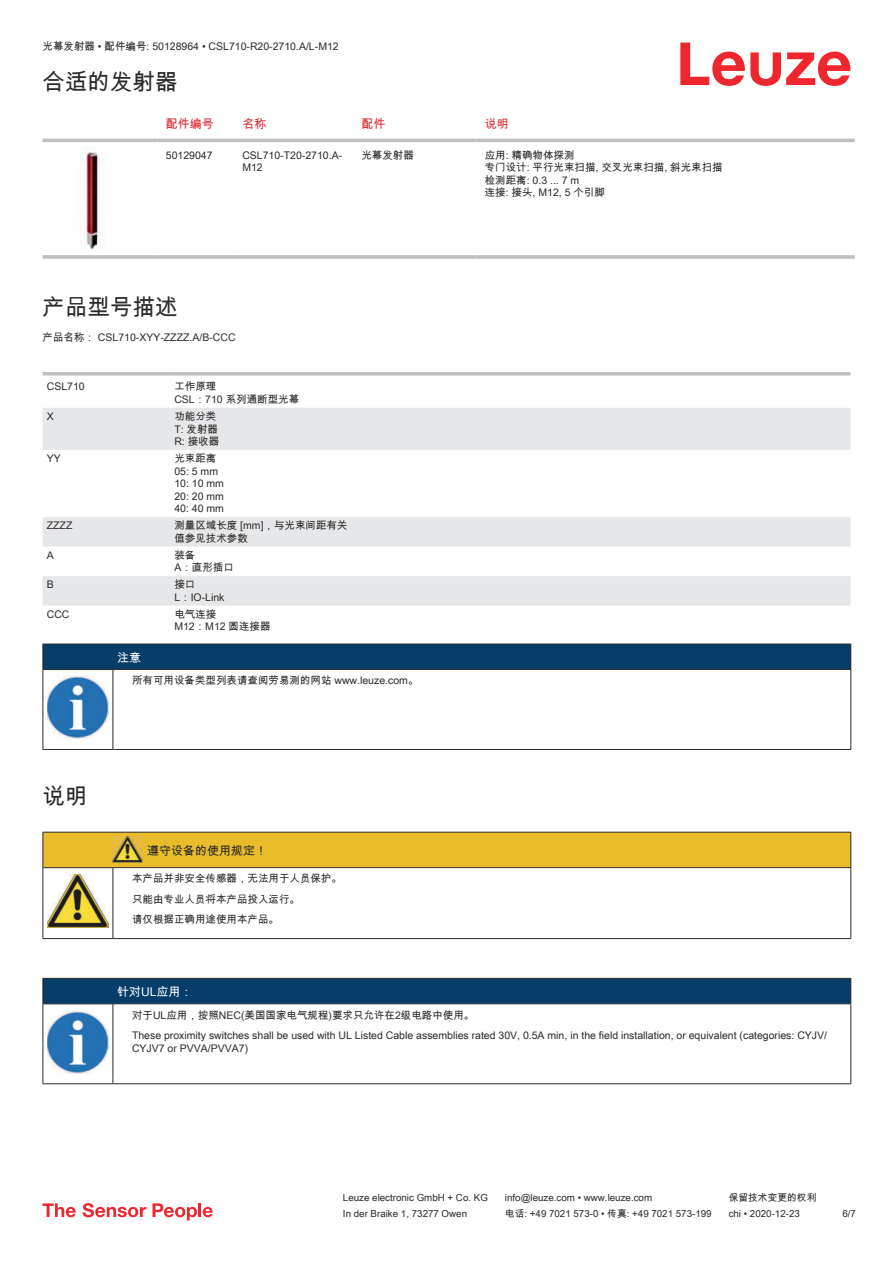
<style>
.page{position:relative;width:893px;height:1263px;background:#fff}
.page>*{position:absolute;margin:0;border:0;box-sizing:border-box;transform-origin:0 0}
.t1{font:22.5px "Arial Unicode MS";color:#2b292a}
.t2{font:12px "Arial Unicode MS";color:#db2a30}
.t3{font:12px "Arial Unicode MS";color:#2b292a}
.t4{font:12px "Arial Unicode MS";color:#fff}
.t5{font:10.5px/12.6px "Arial Unicode MS";color:#2b292a}
.t6{font:9.75px "Arial Unicode MS";color:#2b292a}
</style>
<div class="page">
<svg style="left:680px;top:43px;width:170px;height:43px"></svg>
<svg style="left:43px;top:138px;width:812px;height:1px"></svg>
<hr style="left:43px;top:139px;width:114px;height:3px;background:#bdbfc1">
<hr style="left:157px;top:139px;width:77px;height:3px;background:#bdbfc1">
<hr style="left:234px;top:139px;width:119px;height:3px;background:#bdbfc1">
<hr style="left:353px;top:139px;width:123px;height:3px;background:#bdbfc1">
<hr style="left:476px;top:139px;width:379px;height:3px;background:#bdbfc1">
<svg style="left:43px;top:255px;width:114px;height:4px"></svg>
<hr style="left:157px;top:255px;width:77px;height:4px;background:#c7c8ca">
<hr style="left:234px;top:255px;width:119px;height:4px;background:#bdbfc1">
<svg style="left:353px;top:255px;width:123px;height:4px"></svg>
<hr style="left:476px;top:255px;width:379px;height:4px;background:#c7c8ca">
<img style="left:81px;top:146px;width:24px;height:103px">
<svg style="left:43px;top:408px;width:807px;height:198px;fill:#e9eaec"></svg>
<hr style="left:43px;top:372px;width:127px;height:3px;background:#bdbfc1">
<hr style="left:170px;top:372px;width:680px;height:3px;background:#bdbfc1">
<svg style="left:43px;top:1203px;width:33px;height:14px"></svg>
<svg style="left:83px;top:1203px;width:63px;height:14px"></svg>
<svg style="left:153px;top:1203px;width:44px;height:17px"></svg>
<hr style="left:198px;top:1203px;width:3px;height:14px;background:#ed272d">
<svg style="left:203px;top:1207px;width:10px;height:10px"></svg>
<hr style="left:43px;top:669px;width:70px;height:1px;background:#2b292a">
<div style="left:43px;top:644px;width:808px;height:25px;background:#063d69"></div>
<hr style="left:113px;top:669px;width:738px;height:1px;background:#2b292a">
<hr style="left:43px;top:670px;width:1px;height:75px;background:#2b292a">
<hr style="left:113px;top:670px;width:1px;height:75px;background:#2b292a">
<hr style="left:850px;top:670px;width:1px;height:75px;background:#2b292a">
<hr style="left:43px;top:749px;width:70px;height:1px;background:#2b292a">
<hr style="left:113px;top:749px;width:738px;height:1px;background:#2b292a">
<img style="left:47px;top:676px;width:61px;height:63px">
<hr style="left:43px;top:938px;width:70px;height:1px;background:#2b292a">
<hr style="left:113px;top:938px;width:30px;height:1px;background:#2b292a">
<hr style="left:143px;top:938px;width:708px;height:1px;background:#2b292a">
<svg style="left:43px;top:832px;width:808px;height:106px"></svg>
<hr style="left:43px;top:1004px;width:1px;height:75px;background:#2b292a">
<hr style="left:113px;top:1004px;width:1px;height:75px;background:#2b292a">
<hr style="left:850px;top:1004px;width:1px;height:75px;background:#2b292a">
<hr style="left:43px;top:1083px;width:70px;height:1px;background:#2b292a">
<hr style="left:113px;top:1083px;width:738px;height:1px;background:#2b292a">
<img style="left:47px;top:1058px;width:58px;height:15px">
<svg style="left:43px;top:978px;width:808px;height:80px"></svg>
<p class="t5" style="left:43px;top:40px;width:298px">光幕发射器 • 配件编号: 50128964 • CSL710-R20-2710.A/L-M12</p>
<h1 class="t1" style="left:43px;top:66px;width:136px">合适的发射器</h1>
<p class="t2" style="left:166px;top:115px;width:49px">配件编号</p>
<p class="t2" style="left:242px;top:115px;width:25px">名称</p>
<p class="t2" style="left:361px;top:115px;width:25px">配件</p>
<p class="t2" style="left:485px;top:115px;width:25px">说明</p>
<p class="t5" style="left:166px;top:148px;width:48px">50129047</p>
<p class="t5" style="left:242px;top:148px;width:101px">CSL710-T20-2710.A-<br>M12</p>
<p class="t5" style="left:361px;top:148px;width:54px">光幕发射器</p>
<p class="t5" style="left:485px;top:148px;width:240px">应用: 精确物体探测<br>专门设计: 平行光束扫描, 交叉光束扫描, 斜光束扫描检测距离: 0.3 ... 7 m<br>连接: 接头, M12, 5 个引脚</p>
<h1 class="t1" style="left:43px;top:291px;width:136px">产品型号描述</h1>
<p class="t5" style="left:43px;top:331px;width:195px">产品名称： CSL710-XYY-ZZZZ.A/B-CCC</p>
<p class="t5" style="left:47px;top:380px;width:39px">CSL710</p>
<p class="t5" style="left:174px;top:380px;width:126px">工作原理<br>CSL：710 系列通断型光幕</p>
<p class="t5" style="left:47px;top:410px;width:9px">X</p>
<p class="t5" style="left:174px;top:410px;width:46px">功能分类<br>T: 发射器<br>R: 接收器</p>
<p class="t5" style="left:47px;top:452px;width:16px">YY</p>
<p class="t5" style="left:174px;top:452px;width:51px">光束距离<br>05: 5 mm<br>10: 10 mm<br>20: 20 mm<br>40: 40 mm</p>
<p class="t5" style="left:47px;top:519px;width:27px">ZZZZ</p>
<p class="t5" style="left:174px;top:519px;width:175px">测量区域长度 [mm]，与光束间距有关值参见技术参数</p>
<p class="t5" style="left:47px;top:549px;width:9px">A</p>
<p class="t5" style="left:174px;top:549px;width:61px">装备<br>A：直形插口</p>
<p class="t5" style="left:47px;top:578px;width:9px">B</p>
<p class="t5" style="left:174px;top:578px;width:52px">接口<br>L：IO-Link</p>
<p class="t5" style="left:47px;top:608px;width:24px">CCC</p>
<p class="t5" style="left:174px;top:608px;width:98px">电气连接<br>M12：M12 圆连接器</p>
<p class="t4" style="left:117px;top:649px;width:25px">注意</p>
<p class="t5" style="left:132px;top:674px;width:288px">所有可用设备类型列表请查阅劳易测的网站 www.leuze.com。</p>
<h1 class="t1" style="left:43px;top:780px;width:46px">说明</h1>
<p class="t3" style="left:147px;top:842px;width:121px">遵守设备的使用规定！</p>
<p class="t5" style="left:132px;top:868px;width:211px;line-height:20.2px">本产品并非安全传感器，无法用于人员保护。只能由专业人员将本产品投入运行。<br>请仅根据正确用途使用本产品。</p>
<p class="t4" style="left:117px;top:983px;width:77px">针对UL应用：</p>
<p class="t5" style="left:132px;top:1004px;width:697px;line-height:20.2px">对于UL应用，按照NEC(美国国家电气规程)要求只允许在2级电路中使用。<br>These proximity switches shall be used with UL Listed Cable assemblies rated 30V, 0.5A min, in the field installation, or equivalent (categories: CYJV/</p>
<p class="t5" style="left:132px;top:1041px;width:118px">CYJV7 or PVVA/PVVA7)</p>
<p class="t6" style="left:343px;top:1191px;width:146px">Leuze electronic GmbH + Co. KG</p>
<p class="t6" style="left:505px;top:1191px;width:149px">info@leuze.com • www.leuze.com</p>
<p class="t6" style="left:729px;top:1191px;width:89px">保留技术变更的权利</p>
<p class="t6" style="left:343px;top:1206px;width:126px">In der Braike 1, 73277 Owen</p>
<p class="t6" style="left:505px;top:1206px;width:208px">电话: +49 7021 573-0 • 传真: +49 7021 573-199</p>
<p class="t6" style="left:729px;top:1206px;width:73px">chi • 2020-12-23</p>
<p class="t6" style="left:842px;top:1206px;width:15px">6 /7</p>
</div>
